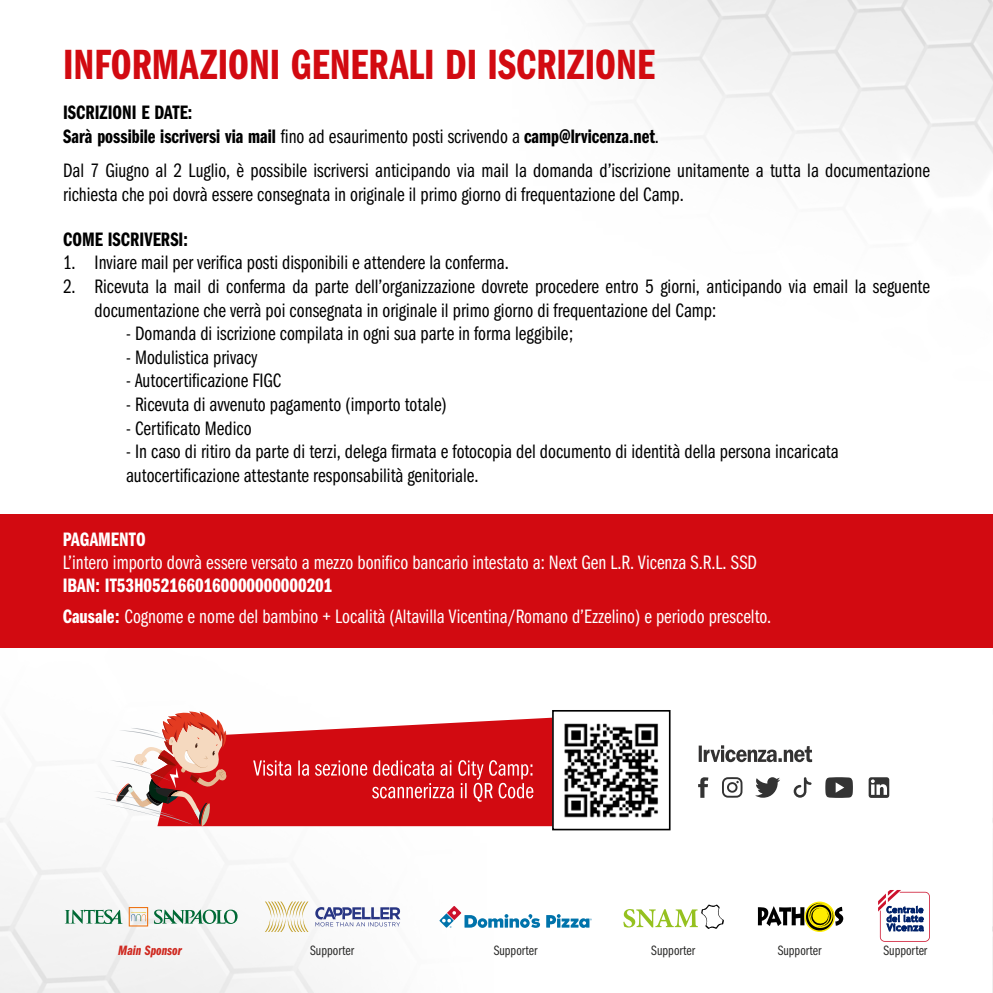
<style>
.page{position:relative;width:993px;height:993px;background:#fff}
.page>*{position:absolute;margin:0;border:0;box-sizing:border-box;transform-origin:0 0}
.t1{font:43.75px "Franklin Gothic URW Com Dem";color:#d20a11}
.t2{font:20.12px/23.6px "Franklin Gothic URW Com Boo";color:#000}
.t3{font:20.12px "Franklin Gothic URW Com Boo";color:#fff}
.t4{font:20.12px/23.6px "Franklin Gothic URW Com Dem";color:#000}
.t5{font:20.12px "Franklin Gothic URW Com Dem";color:#fff}
.t6{font:14px "Franklin Gothic URW Com Boo";color:#282827}
.t7{font:14px "Franklin Gothic URW Com Dem Ita";color:#cf2920}
.s1{font-family:"Franklin Gothic URW Com Boo"}
.s2{font-family:"Franklin Gothic URW Com Dem"}
</style>
<div class="page">
<img style="left:0;top:647px;width:992px;height:345px">
<img style="left:567px;top:0;width:425px;height:171px">
<div style="left:0;top:514px;width:992px;height:133px;background:#d20a11"></div>
<svg style="left:228px;top:712px;width:324px;height:113px;fill:#d20a11"></svg>
<img style="left:555px;top:712px;width:112px;height:115px">
<div style="left:552px;top:709px;width:118px;height:121px;border:2px solid #000"></div>
<svg style="left:698px;top:745px;width:113px;height:16px"></svg>
<svg style="left:754px;top:777px;width:26px;height:20px"></svg>
<svg style="left:793px;top:777px;width:18px;height:20px"></svg>
<svg style="left:698px;top:777px;width:10px;height:20px"></svg>
<svg style="left:721px;top:776px;width:21px;height:21px"></svg>
<svg style="left:825px;top:777px;width:27px;height:20px"></svg>
<svg style="left:868px;top:777px;width:20px;height:20px"></svg>
<svg style="left:93px;top:711px;width:135px;height:114px"></svg>
<svg style="left:253px;top:760px;width:280px;height:41px;background:#d93339"></svg>
<svg style="left:154px;top:909px;width:83px;height:14px"></svg>
<svg style="left:65px;top:909px;width:58px;height:14px"></svg>
<svg style="left:129px;top:906px;width:19px;height:20px"></svg>
<svg style="left:315px;top:906px;width:85px;height:20px"></svg>
<svg style="left:265px;top:901px;width:43px;height:30px"></svg>
<svg style="left:546px;top:913px;width:45px;height:14px"></svg>
<svg style="left:438px;top:905px;width:102px;height:22px"></svg>
<svg style="left:757px;top:901px;width:86px;height:31px"></svg>
<svg style="left:623px;top:903px;width:101px;height:25px"></svg>
<svg style="left:877px;top:889px;width:54px;height:54px"></svg>
<svg style="left:877px;top:889px;width:52px;height:52px"></svg>
<h1 class="t1" style="left:63px;top:34px;width:593px">INFORMAZIONI GENERALI DI ISCRIZIONE</h1>
<p class="t4" style="left:63px;top:100px;width:597px">ISCRIZIONI E DATE:<br>Sarà possibile iscriversi via mail <span class="s1">fino ad esaurimento posti scrivendo a</span> camp@lrvicenza.net<span class="s1">.</span></p>
<p class="t2" style="left:63px;top:158px;width:868px">Dal 7 Giugno al 2 Luglio, è possibile iscriversi anticipando via mail la domanda d’iscrizione unitamente a tutta la documentazione richiesta che poi dovrà essere consegnata in originale il primo giorno di frequentazione del Camp.</p>
<p class="t4" style="left:63px;top:226px;width:126px">COME ISCRIVERSI:</p>
<p class="t2" style="left:63px;top:250px;width:447px">1. Inviare mail per verifica posti disponibili e attendere la conferma.</p>
<p class="t2" style="left:94px;top:273px;width:836px;text-indent:-31px">2. Ricevuta la mail di conferma da parte dell’organizzazione dovrete procedere entro 5 giorni, anticipando via email la seguente documentazione che verrà poi consegnata in originale il primo giorno di frequentazione del Camp:</p>
<p class="t2" style="left:126px;top:320px;width:448px">- Domanda di iscrizione compilata in ogni sua parte in forma leggibile;</p>
<p class="t2" style="left:126px;top:344px;width:133px">- Modulistica privacy</p>
<p class="t2" style="left:126px;top:368px;width:156px">- Autocertificazione FIGC</p>
<p class="t2" style="left:126px;top:391px;width:322px">- Ricevuta di avvenuto pagamento (importo totale)</p>
<p class="t2" style="left:126px;top:415px;width:127px">- Certificato Medico</p>
<p class="t2" style="left:126px;top:439px;width:713px">- In caso di ritiro da parte di terzi, delega firmata e fotocopia del documento di identità della persona incaricata autocertificazione attestante responsabilità genitoriale.</p>
<p class="t5" style="left:63px;top:525px;width:84px">PAGAMENTO</p>
<p class="t3" style="left:63px;top:548px;width:695px">L’intero importo dovrà essere versato a mezzo bonifico bancario intestato a: Next Gen L.R. Vicenza S.R.L. SSD</p>
<p class="t5" style="left:63px;top:570px;width:271px">IBAN: IT53H0521660160000000000201</p>
<p class="t3" style="left:63px;top:602px;width:710px"><span class="s2">Causale:</span> Cognome e nome del bambino + Località (Altavilla Vicentina/Romano d’Ezzelino) e periodo prescelto.</p>
<p class="t7" style="left:118px;top:942px;width:65px">Main Sponsor</p>
<p class="t6" style="left:310px;top:940px;width:45px">Supporter</p>
<p class="t6" style="left:493px;top:940px;width:45px">Supporter</p>
<p class="t6" style="left:651px;top:940px;width:45px">Supporter</p>
<p class="t6" style="left:777px;top:940px;width:45px">Supporter</p>
<p class="t6" style="left:883px;top:940px;width:45px">Supporter</p>
</div>
